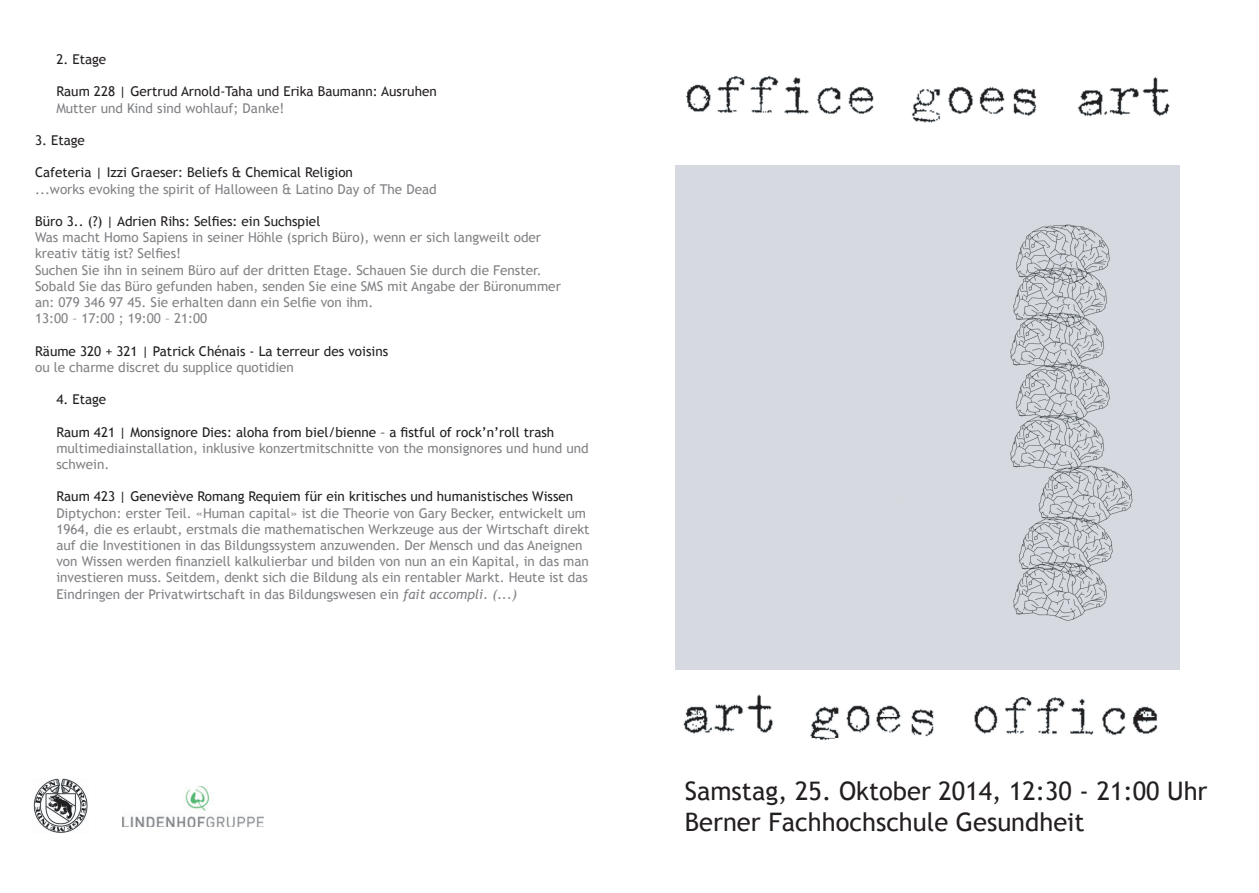
<style>
.page{position:relative;width:1259px;height:893px;background:#fff}
.page>*{position:absolute;margin:0;border:0;box-sizing:border-box;transform-origin:0 0}
.t1{font:27px/32.4px "Myriad";letter-spacing:-.01em;color:#231f20}
.t2{font:25.5px "Trebuchet MS";color:#231f20}
.t3{font:13.5px "Trebuchet MS";color:#808285}
.t4{font:13.5px "Trebuchet MS";color:#231f20}
.s1{font-style:italic}
</style>
<div class="page">
<div style="left:675px;top:165px;width:504px;height:505px;background:#d6d9df"></div>
<img style="left:686px;top:75px;width:484px;height:48px">
<img style="left:683px;top:694px;width:475px;height:46px">
<img style="left:33px;top:778px;width:55px;height:55px">
<img style="left:123px;top:787px;width:140px;height:40px">
<p class="t4" style="left:56px;top:51px;width:51px">2. Etage</p>
<p class="t4" style="left:56px;top:84px;width:382px">Raum 228 | Gertrud Arnold-Taha und Erika Baumann: Ausruhen</p>
<p class="t3" style="left:56px;top:100px;width:230px">Mutter und Kind sind wohlauf; Danke!</p>
<p class="t4" style="left:35px;top:132px;width:51px">3. Etage</p>
<p class="t4" style="left:35px;top:165px;width:319px">Cafeteria | Izzi Graeser: Beliefs &amp; Chemical Religion</p>
<p class="t3" style="left:35px;top:181px;width:403px">...works evoking the spirit of Halloween &amp; Latino Day of The Dead</p>
<p class="t4" style="left:35px;top:213px;width:287px">Büro 3.. (?) | Adrien Rihs: Selfies: ein Suchspiel</p>
<p class="t3" style="left:35px;top:229px;width:507px">Was macht Homo Sapiens in seiner Höhle (sprich Büro), wenn er sich langweilt oder</p>
<p class="t3" style="left:35px;top:246px;width:147px">kreativ tätig ist? Selfies!</p>
<p class="t3" style="left:35px;top:262px;width:508px">Suchen Sie ihn in seinem Büro auf der dritten Etage. Schauen Sie durch die Fenster.</p>
<p class="t3" style="left:35px;top:278px;width:527px">Sobald Sie das Büro gefunden haben, senden Sie eine SMS mit Angabe der Büronummer</p>
<p class="t3" style="left:35px;top:294px;width:340px">an: 079 346 97 45. Sie erhalten dann ein Selfie von ihm.</p>
<p class="t3" style="left:35px;top:310px;width:174px">13:00 – 17:00 ; 19:00 – 21:00</p>
<p class="t4" style="left:35px;top:343px;width:355px">Räume 320 + 321 | Patrick Chénais - La terreur des voisins</p>
<p class="t3" style="left:35px;top:359px;width:260px">ou le charme discret du supplice quotidien</p>
<p class="t4" style="left:56px;top:391px;width:51px">4. Etage</p>
<p class="t4" style="left:56px;top:424px;width:499px">Raum 421 | Monsignore Dies: aloha from biel/bienne – a fistful of rock’n’roll trash</p>
<p class="t3" style="left:56px;top:440px;width:534px">multimediainstallation, inklusive konzertmitschnitte von the monsignores und hund und</p>
<p class="t3" style="left:56px;top:456px;width:55px">schwein.</p>
<p class="t4" style="left:56px;top:489px;width:518px">Raum 423 | Geneviève Romang Requiem für ein kritisches und humanistisches Wissen</p>
<p class="t3" style="left:56px;top:505px;width:531px">Diptychon: erster Teil. «Human capital» ist die Theorie von Gary Becker, entwickelt um</p>
<p class="t3" style="left:56px;top:521px;width:535px">1964, die es erlaubt, erstmals die mathematischen Werkzeuge aus der Wirtschaft direkt</p>
<p class="t3" style="left:56px;top:537px;width:528px">auf die Investitionen in das Bildungssystem anzuwenden. Der Mensch und das Aneignen</p>
<p class="t3" style="left:56px;top:553px;width:534px">von Wissen werden finanziell kalkulierbar und bilden von nun an ein Kapital, in das man</p>
<p class="t3" style="left:56px;top:570px;width:533px">investieren muss. Seitdem, denkt sich die Bildung als ein rentabler Markt. Heute ist das</p>
<p class="t3" style="left:56px;top:586px;width:462px">Eindringen der Privatwirtschaft in das Bildungswesen ein <span class="s1">fait accompli. (...)</span></p>
<p class="t1" style="left:682px;top:776px;width:454px">Samstag, 25. Oktober 2014, 12:30 - 21:00<br>Berner Facchochschule Gesundheit</p>
<p class="t2" style="left:685px;top:776px;width:524px">Samstag, 25. Oktober 2014, 12:30 - 21:00 Uhr</p>
<p class="t2" style="left:685px;top:807px;width:401px">Berner Fachhochschule Gesundheit</p>
</div>
